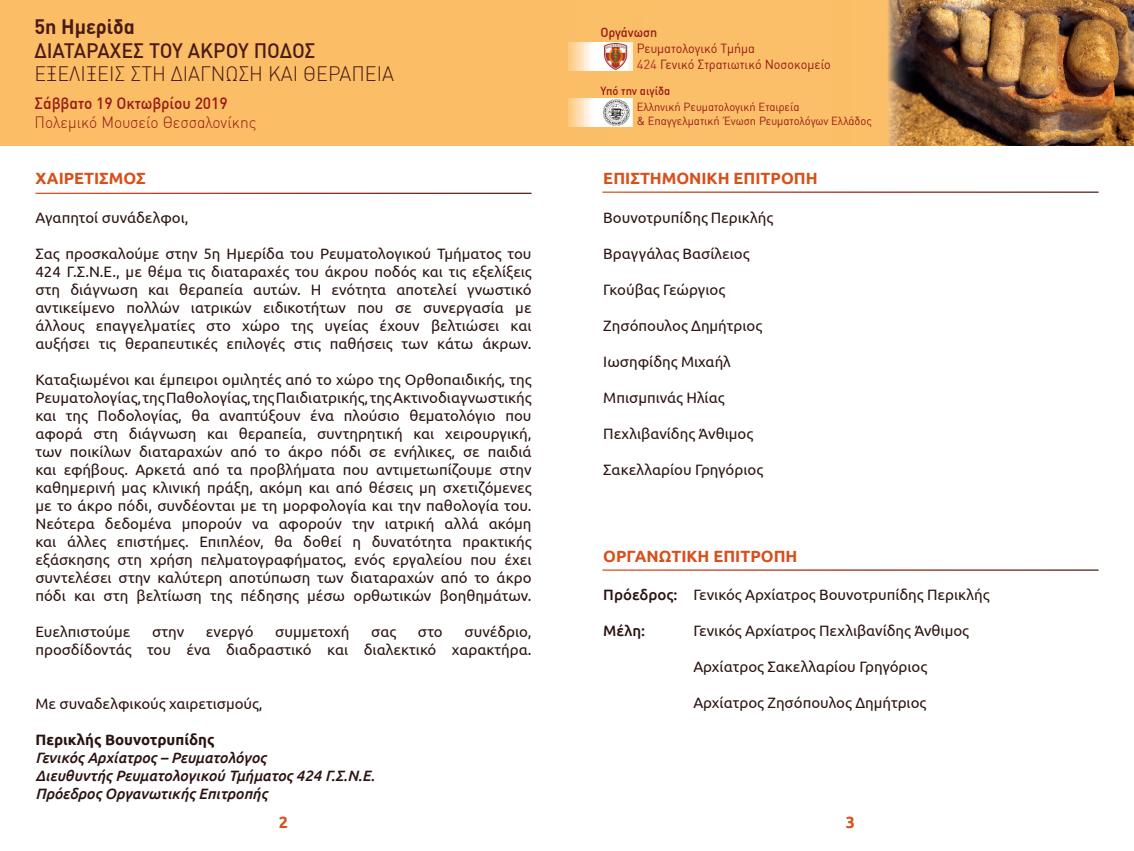
<style>
.page{position:relative;width:1134px;height:851px;background:#fff}
.page>*{position:absolute;margin:0;border:0;box-sizing:border-box;transform-origin:0 0}
.t1{font:300 20.5px "DIN Greek";color:#491b15}
.t2{font:20.5px "DIN Greek Medium Alternate";color:#491b15}
.t3{font:700 20.5px "DIN Greek";color:#491b15}
.t4{font:700 16.25px "Ubuntu";color:#d84f1a}
.t5{font:16.12px "DIN Greek Light Alternate";color:#971914}
.t6{font:16.12px "DIN Greek Medium Alternate";color:#971914}
.t7{font:15px/18px "Ubuntu";color:#2b1210;text-align:justify}
.t8{font:italic 500 15px/18px "Ubuntu";color:#2b1210}
.t9{font:700 15px "Ubuntu";color:#2b1210}
.t10{font:500 15px "Ubuntu";color:#2b1210}
.t11{font:13px/15.5px "DIN Greek Regular Alternate";color:#971914}
.t12{font:13px "DIN Greek Medium Alternate";color:#971914}
.t13{font:11.5px "DIN Greek Regular Alternate";color:#971914}
.t14{font:11.5px "DIN Greek Medium Alternate";color:#971914}
.s1{font-family:"DIN Greek";font-weight:500}
.s2{font-family:"DIN Greek";color:#b02f2e}
.s3{font-weight:500}
</style>
<div class="page">
<svg style="left:567px;top:41px;width:266px;height:86px;background:#fbc880"></svg>
<div style="left:563px;top:0;width:303px;height:41px;background:#fbbf69"></div>
<div style="left:634px;top:16px;width:53px;height:129px;background:#fbbf69"></div>
<div style="left:563px;top:71px;width:288px;height:26px;background:#fbbf69"></div>
<div style="left:563px;top:127px;width:286px;height:18px;background:#fbbf69"></div>
<img style="left:601px;top:98px;width:30px;height:27px">
<img style="left:605px;top:44px;width:22px;height:25px">
<img style="left:1084px;top:0;width:50px;height:145px">
<img style="left:833px;top:0;width:251px;height:145px">
<div style="left:0;top:0;width:567px;height:145px;background:#fbbe67"></div>
<h1 class="t3" style="left:34px;top:14px;width:102px">5η Ηµερίδα</h1>
<h1 class="t2" style="left:34px;top:39px;width:283px">ΔΙΑΤΑΡΑΧΕΣ ΤΟΥ ΑΚΡΟΥ ΠΟΔΟΣ</h1>
<h1 class="t1" style="left:34px;top:62px;width:361px">ΕΞΕΛΙΞΕΙΣ ΣΤΗ ΔΙΑΓΝΩΣΗ ΚΑΙ ΘΕΡΑΠΕΙΑ</h1>
<p class="t6" style="left:34px;top:94px;width:195px">Σάββατο <span class="s1">19</span> Οκτωβρίου <span class="s1">2019</span></p>
<p class="t12" style="left:601px;top:25px;width:58px">Οργάνωση</p>
<p class="t11" style="left:637px;top:41px;width:196px">Ρευματολογικό Τμήμα<br><span class="s2">424</span> Γενικό Στρατιωτικό Νοσοκομείο</p>
<p class="t13" style="left:637px;top:100px;width:164px">Ελληνική Ρευματολογική Εταιρεία</p>
<p class="t14" style="left:601px;top:84px;width:71px">Υπό την αιγίδα</p>
<p class="t5" style="left:34px;top:113px;width:223px">Πολεμικό Μουσείο Θεσσαλονίκης</p>
<p class="t13" style="left:637px;top:114px;width:237px">&amp; Επαγγελματική Ένωση Ρευματολόγων Ελλάδος</p>
<p class="t4" style="left:35px;top:169px;width:112px">ΧΑΙΡΕΤΙΣΜΟΣ</p>
<p class="t7" style="left:35px;top:208px;width:155px">Αγαπητοί συνάδελφοι,</p>
<p class="t7" style="left:35px;top:244px;width:498px">Σας προσκαλούμε στην 5η Ημερίδα του Ρευματολογικού Τμήματος του 424 Γ.Σ.Ν.Ε., με θέμα τις διαταραχές του άκρου ποδός και τις εξελίξεις στη διάγνωση και θεραπεία αυτών. Η ενότητα αποτελεί γνωστικό αντικείμενο πολλών ιατρικών ειδικοτήτων που σε συνεργασία με άλλους επαγγελματίες στο χώρο της υγείας έχουν βελτιώσει και αυξήσει τις θεραπευτικές επιλογές στις παθήσεις των κάτω άκρων.</p>
<p class="t7" style="left:35px;top:370px;width:498px">Καταξιωμένοι και έμπειροι ομιλητές από το χώρο της Ορθοπαιδικής, της Ρευματολογίας, της Παθολογίας, της Παιδιατρικής, της Ακτινοδιαγνωστικής και της Ποδολογίας, θα αναπτύξουν ένα πλούσιο θεματολόγιο που αφορά στη διάγνωση και θεραπεία, συντηρητική και χειρουργική, των ποικίλων διαταραχών από το άκρο πόδι σε ενήλικες, σε παιδιά και εφήβους. Αρκετά από τα προβλήματα που αντιμετωπίζουμε στην καθημερινή μας κλινική πράξη, ακόμη και από θέσεις μη σχετιζόμενες με το άκρο πόδι, συνδέονται με τη μορφολογία και την παθολογία του.<br>Νεότερα δεδομένα μπορούν να αφορούν την ιατρική αλλά ακόμη και άλλες επιστήμες. Επιπλέον, θα δοθεί η δυνατότητα πρακτικής εξάσκησης στη χρήση πελματογραφήματος, ενός εργαλείου που έχει συντελέσει στην καλύτερη αποτύπωση των διαταραχών από το άκρο πόδι και στη βελτίωση της πέδησης μέσω ορθωτικών βοηθημάτων.</p>
<p class="t7" style="left:35px;top:622px;width:96px">Ευελπιστούμε</p>
<p class="t7" style="left:152px;top:622px;width:34px">στην</p>
<p class="t7" style="left:206px;top:622px;width:49px">ενεργό</p>
<p class="t7" style="left:275px;top:622px;width:76px">συμμετοχή</p>
<p class="t7" style="left:371px;top:622px;width:27px">σας</p>
<p class="t7" style="left:418px;top:622px;width:26px">στο</p>
<p class="t7" style="left:35px;top:622px;width:498px;text-align:right">συνέδριο,<br>προσδίδοντάς του ένα διαδραστικό και διαλεκτικό χαρακτήρα.</p>
<p class="t7" style="left:35px;top:694px;width:229px">Με συναδελφικούς χαιρετισμούς,</p>
<p class="t9" style="left:35px;top:730px;width:181px">Περικλής Βουνοτρυπίδης</p>
<p class="t8" style="left:35px;top:748px;width:341px">Γενικός Αρχίατρος – Ρευματολόγος<br>Διευθυντής Ρευματολογικού Τμήματος 424 Γ.Σ.Ν.Ε.<br>Πρόεδρος Οργανωτικής Επιτροπής</p>
<p class="t4" style="left:603px;top:169px;width:216px">ΕΠΙΣΤΗΜΟΝΙΚΗ ΕΠΙΤΡΟΠΗ</p>
<p class="t7" style="left:603px;top:208px;width:171px">Βουνοτρυπίδης Περικλής</p>
<p class="t7" style="left:603px;top:244px;width:148px">Βραγγάλας Βασίλειος</p>
<p class="t7" style="left:603px;top:280px;width:123px">Γκούβας Γεώργιος</p>
<p class="t7" style="left:603px;top:316px;width:160px">Ζησόπουλος Δημήτριος</p>
<p class="t7" style="left:603px;top:352px;width:129px">Ιωσηφίδης Μιχαήλ</p>
<p class="t7" style="left:603px;top:388px;width:123px">Μπισμπινάς Ηλίας</p>
<p class="t7" style="left:603px;top:424px;width:151px">Πεχλιβανίδης Άνθιμος</p>
<p class="t7" style="left:603px;top:460px;width:161px">Σακελλαρίου Γρηγόριος</p>
<p class="t4" style="left:603px;top:546px;width:196px">ΟΡΓΑΝΩΤΙΚΗ ΕΠΙΤΡΟΠΗ</p>
<p class="t7" style="left:603px;top:585px;width:388px"><span class="s3">Πρόεδρος:</span> Γενικός Αρχίατρος Βουνοτρυπίδης Περικλής</p>
<p class="t10" style="left:603px;top:620px;width:43px">Μέλη:</p>
<p class="t7" style="left:693px;top:621px;width:277px">Γενικός Αρχίατρος Πεχλιβανίδης Άνθιμος</p>
<p class="t7" style="left:693px;top:657px;width:235px">Αρχίατρος Σακελλαρίου Γρηγόριος</p>
<p class="t7" style="left:693px;top:693px;width:234px">Αρχίατρος Ζησόπουλος Δημήτριος</p>
<p class="t4" style="left:279px;top:812px;width:11px">2</p>
<p class="t4" style="left:846px;top:812px;width:11px">3</p>
</div>
